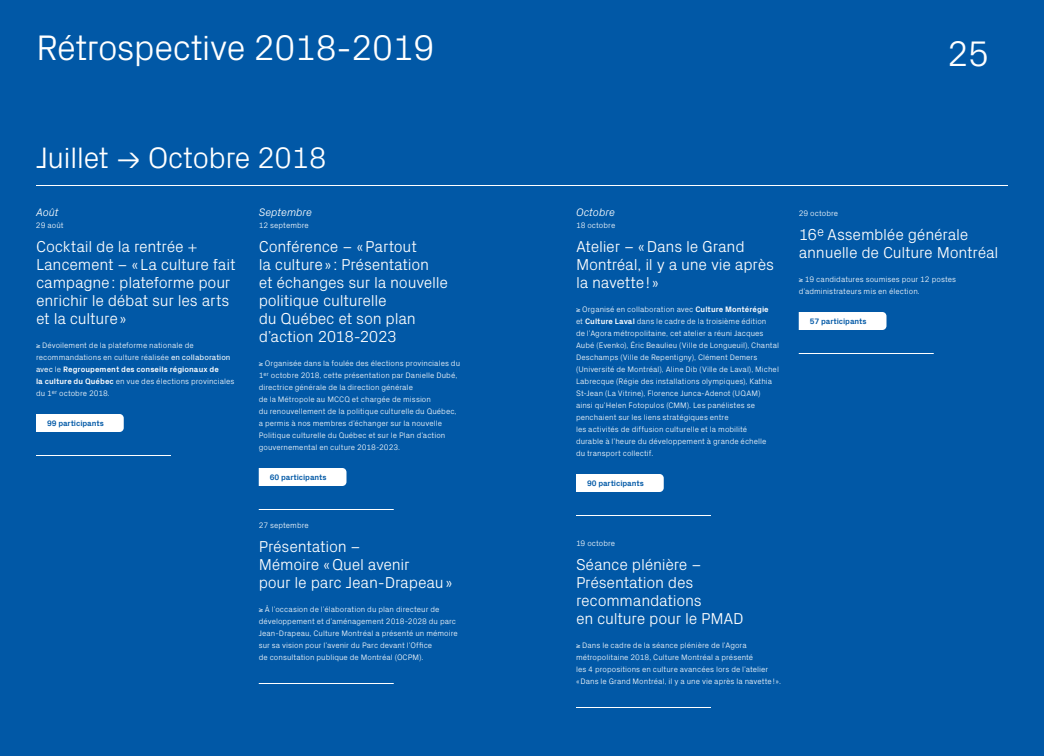
<style>
.page{position:relative;width:1044px;height:756px;background:#0158a6}
.page>*{position:absolute;margin:0;border:0;box-sizing:border-box;transform-origin:0 0}
.t1{font:300 36px "Px Grotesk";letter-spacing:-.025em;color:#fff}
.t2{font:300 30px "Px Grotesk";letter-spacing:-.025em;color:#fff}
.t3{font:300 16px/18px "Px Grotesk";letter-spacing:-.015em;color:#fff}
.t4{font:italic 300 11px "Px Grotesk";letter-spacing:-.01em;color:#fff}
.t5{font:300 8px/12px "Px Grotesk";letter-spacing:.005em;color:#fff}
.t6{font:700 8px "Px Grotesk";letter-spacing:-.01em;color:#0158a6}
.s1{font-weight:400}
.s2{font-weight:700}
</style>
<div class="page">
<hr style="left:36px;top:185px;width:972px;height:1px;background:#fff">
<div style="left:36px;top:414px;width:88px;height:18px;background:#fff"></div>
<hr style="left:36px;top:455px;width:135px;height:1px;background:#fff">
<div style="left:576px;top:474px;width:88px;height:18px;background:#fff"></div>
<hr style="left:576px;top:515px;width:135px;height:1px;background:#fff">
<hr style="left:576px;top:707px;width:135px;height:1px;background:#fff">
<div style="left:259px;top:468px;width:88px;height:18px;background:#fff"></div>
<hr style="left:259px;top:509px;width:135px;height:1px;background:#fff">
<hr style="left:259px;top:683px;width:135px;height:1px;background:#fff">
<div style="left:799px;top:312px;width:88px;height:18px;background:#fff"></div>
<hr style="left:799px;top:353px;width:135px;height:1px;background:#fff">
<h1 class="t1" style="left:36px;top:22px;width:400px">Rétrospective 2018-2019</h1>
<h2 class="t2" style="left:36px;top:136px;width:292px">Juillet → Octobre 2018</h2>
<h3 class="t4" style="left:36px;top:204px;width:24px">Août</h3>
<p class="t5" style="left:36px;top:219px;width:29px">29 août</p>
<h3 class="t3" style="left:36px;top:236px;width:201px">Cocktail de la rentrée +<br>Lancement – « La culture fait campagne : plateforme pour enrichir le débat sur les arts et la culture »</h3>
<p class="t5" style="left:36px;top:339px;width:200px">≥ Dévoilement de la plateforme nationale de recommandations en culture réalisée <span class="s1">en collaboration avec</span> le <span class="s2">Regroupement des conseils régionaux de<br>la culture du Québec</span> en vue des élections provinciales du 1<sup>er</sup> octobre 2018.</p>
<p class="t6" style="left:47px;top:417px;width:58px">99 participants</p>
<h3 class="t4" style="left:259px;top:204px;width:55px">Septembre</h3>
<p class="t5" style="left:259px;top:219px;width:52px">12 septembre</p>
<h3 class="t3" style="left:259px;top:236px;width:191px">Conférence – « Partout<br>la culture » : Présentation<br>et échanges sur la nouvelle politique culturelle<br>du Québec et son plan d’action 2018-2023</h3>
<p class="t5" style="left:259px;top:357px;width:203px">≥ Organisée dans la foulée des élections provinciales du 1<sup>er</sup> octobre 2018, cette présentation par Danielle Dubé, directrice générale de la direction générale<br>de la Métropole au MCCQ et chargée de mission<br>du renouvellement de la politique culturelle du Québec, a permis à nos membres d’échanger sur la nouvelle Politique culturelle du Québec et sur le Plan d’action gouvernemental en culture 2018-2023.</p>
<p class="t6" style="left:270px;top:471px;width:58px">60 participants</p>
<p class="t5" style="left:259px;top:519px;width:52px">27 septembre</p>
<h3 class="t3" style="left:259px;top:536px;width:195px">Présentation –<br>Mémoire « Quel avenir<br>pour le parc Jean-Drapeau »</h3>
<p class="t5" style="left:259px;top:603px;width:201px">≥ À l’occasion de l’élaboration du plan directeur de développement et d’aménagement 2018-2028 du parc Jean-Drapeau, Culture Montréal a présenté un mémoire sur sa vision pour l’avenir du Parc devant l’Office<br>de consultation publique de Montréal (OCPM).</p>
<h1 class="t1" style="left:947px;top:28px;width:44px">25</h1>
<h3 class="t4" style="left:576px;top:204px;width:41px">Octobre</h3>
<p class="t5" style="left:576px;top:219px;width:41px">18 octobre</p>
<h3 class="t3" style="left:576px;top:236px;width:200px">Atelier – « Dans le Grand<br>Montréal, il y a une vie après la navette ! »</h3>
<p class="t5" style="left:576px;top:303px;width:205px">≥ Organisé en collaboration avec <span class="s2">Culture Montérégie<br></span>et <span class="s2">Culture Laval</span> dans le cadre de la troisième édition<br>de l’Agora métropolitaine, cet atelier a réuni Jacques Aubé (Evenko), Éric Beaulieu (Ville de Longueuil), Chantal Deschamps (Ville de Repentigny), Clément Demers (Université de Montréal), Aline Dib (Ville de Laval), Michel Labrecque (Régie des installations olympiques), Kathia St-Jean (La Vitrine), Florence Junca-Adenot (UQAM) ainsi qu’Helen Fotopulos (CMM). Les panélistes se penchaient sur les liens stratégiques entre<br>les activités de diffusion culturelle et la mobilité<br>durable à l’heure du développement à grande échelle<br>du transport collectif.</p>
<p class="t6" style="left:587px;top:477px;width:58px">90 participants</p>
<p class="t5" style="left:799px;top:207px;width:41px">29 octobre</p>
<h3 class="t3" style="left:799px;top:224px;width:201px">16<sup>e</sup> Assemblée générale annuelle de Culture Montréal</h3>
<p class="t5" style="left:799px;top:273px;width:159px">≥ 19 candidatures soumises pour 12 postes d’administrateurs mis en élection.</p>
<p class="t6" style="left:810px;top:315px;width:58px">57 participants</p>
<p class="t5" style="left:576px;top:537px;width:41px">19 octobre</p>
<h3 class="t3" style="left:576px;top:554px;width:169px">Séance plénière –<br>Présentation des recommandations<br>en culture pour le PMAD</h3>
<p class="t5" style="left:576px;top:639px;width:206px">≥ Dans le cadre de la séance plénière de l’Agora métropolitaine 2018, Culture Montréal a présenté<br>les 4 propositions en culture avancées lors de l’atelier<br>« Dans le Grand Montréal, il y a une vie après la navette ! ».</p>
</div>
